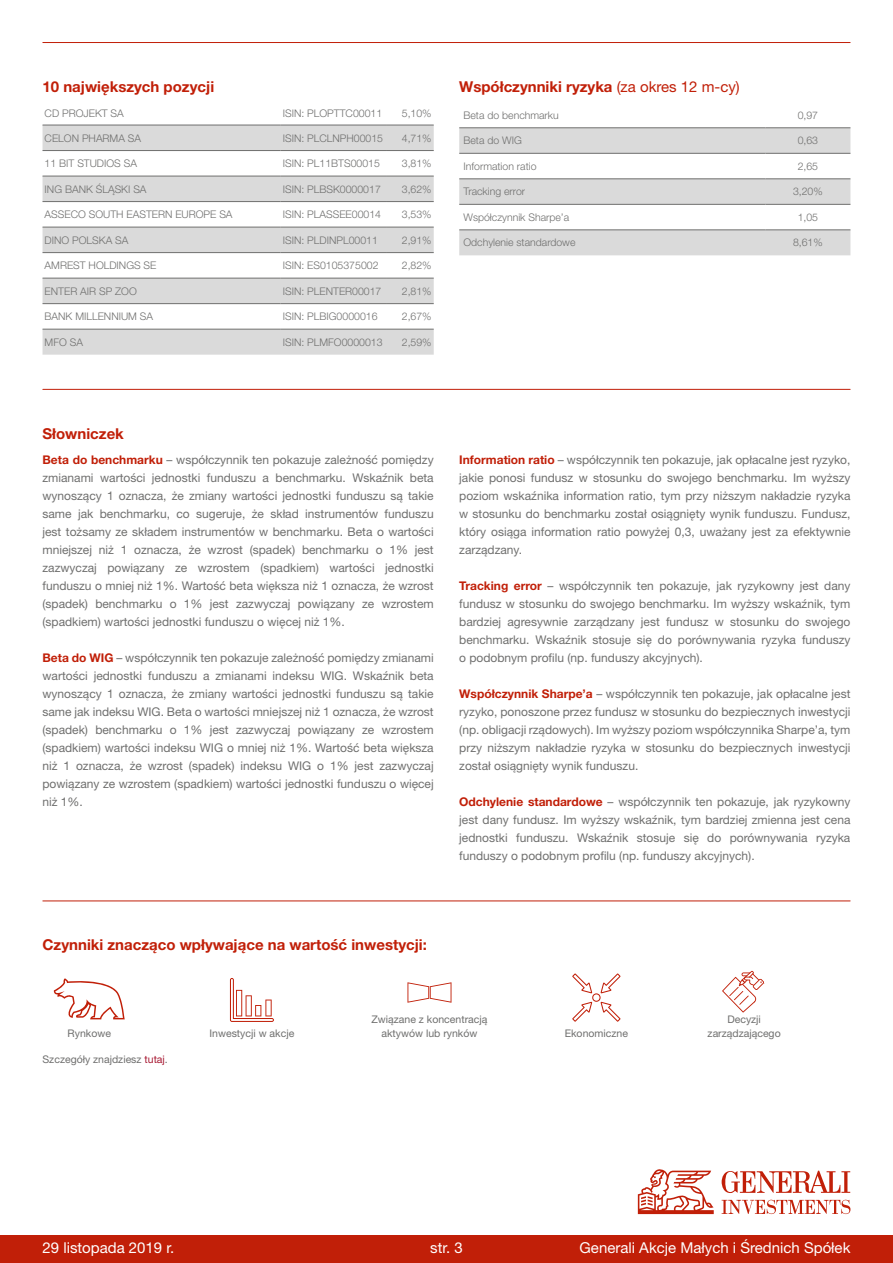
<style>
.page{position:relative;width:893px;height:1263px;background:#fff}
.page>*{position:absolute;margin:0;border:0;box-sizing:border-box;transform-origin:0 0}
.t1{font:700 15px "Helvetica Neue LT Pro";color:#c11f08}
.t2{font:15px "Helvetica Neue LT Pro";color:#fff}
.t3{font:12px/18px "Helvetica Neue LT Pro";color:#6f6f6e;text-align:justify}
.t4{font:300 10.5px "Helvetica Neue LT Pro";color:#6f6f6e}
.t5{font:10.5px/13.5px "Helvetica Neue LT Pro";color:#6f6f6e;text-align:center}
.s1{font-weight:400}
.s2{font-weight:700;color:#c11f08}
.s3{color:#a81a33}
</style>
<div class="page">
<hr style="left:43px;top:42px;width:807px;height:1px;background:#c11f08">
<svg style="left:43px;top:124px;width:391px;height:1px"></svg>
<svg style="left:43px;top:126px;width:391px;height:229px;fill:#dadada"></svg>
<hr style="left:43px;top:125px;width:238px;height:1px;background:#6f6f6e">
<hr style="left:281px;top:125px;width:106px;height:1px;background:#6f6f6e">
<hr style="left:387px;top:125px;width:47px;height:1px;background:#6f6f6e">
<hr style="left:43px;top:150px;width:238px;height:1px;background:#6f6f6e">
<hr style="left:281px;top:150px;width:106px;height:1px;background:#6f6f6e">
<hr style="left:387px;top:150px;width:47px;height:1px;background:#6f6f6e">
<hr style="left:43px;top:176px;width:238px;height:1px;background:#6f6f6e">
<hr style="left:281px;top:176px;width:106px;height:1px;background:#6f6f6e">
<hr style="left:387px;top:176px;width:47px;height:1px;background:#6f6f6e">
<hr style="left:43px;top:201px;width:238px;height:1px;background:#6f6f6e">
<hr style="left:281px;top:201px;width:106px;height:1px;background:#6f6f6e">
<hr style="left:387px;top:201px;width:47px;height:1px;background:#6f6f6e">
<hr style="left:43px;top:227px;width:238px;height:1px;background:#6f6f6e">
<hr style="left:281px;top:227px;width:106px;height:1px;background:#6f6f6e">
<hr style="left:387px;top:227px;width:47px;height:1px;background:#6f6f6e">
<hr style="left:43px;top:252px;width:238px;height:1px;background:#6f6f6e">
<hr style="left:281px;top:252px;width:106px;height:1px;background:#6f6f6e">
<hr style="left:387px;top:252px;width:47px;height:1px;background:#6f6f6e">
<hr style="left:43px;top:278px;width:238px;height:1px;background:#6f6f6e">
<hr style="left:281px;top:278px;width:106px;height:1px;background:#6f6f6e">
<hr style="left:387px;top:278px;width:47px;height:1px;background:#6f6f6e">
<hr style="left:43px;top:303px;width:238px;height:1px;background:#6f6f6e">
<hr style="left:281px;top:303px;width:106px;height:1px;background:#6f6f6e">
<hr style="left:387px;top:303px;width:47px;height:1px;background:#6f6f6e">
<hr style="left:43px;top:329px;width:238px;height:1px;background:#6f6f6e">
<hr style="left:281px;top:329px;width:106px;height:1px;background:#6f6f6e">
<hr style="left:387px;top:329px;width:47px;height:1px;background:#6f6f6e">
<svg style="left:459px;top:127px;width:391px;height:1px"></svg>
<svg style="left:459px;top:129px;width:391px;height:126px;fill:#dadada"></svg>
<hr style="left:459px;top:128px;width:306px;height:1px;background:#6f6f6e">
<hr style="left:765px;top:128px;width:85px;height:1px;background:#6f6f6e">
<hr style="left:459px;top:153px;width:306px;height:1px;background:#6f6f6e">
<hr style="left:765px;top:153px;width:85px;height:1px;background:#6f6f6e">
<hr style="left:459px;top:179px;width:306px;height:1px;background:#6f6f6e">
<hr style="left:765px;top:179px;width:85px;height:1px;background:#6f6f6e">
<hr style="left:459px;top:204px;width:306px;height:1px;background:#6f6f6e">
<hr style="left:765px;top:204px;width:85px;height:1px;background:#6f6f6e">
<hr style="left:459px;top:230px;width:306px;height:1px;background:#6f6f6e">
<hr style="left:765px;top:230px;width:85px;height:1px;background:#6f6f6e">
<hr style="left:43px;top:389px;width:807px;height:1px;background:#c11f08">
<hr style="left:43px;top:901px;width:807px;height:1px;background:#c11f08">
<svg style="left:54px;top:978px;width:71px;height:41px"></svg>
<svg style="left:230px;top:978px;width:44px;height:44px"></svg>
<svg style="left:407px;top:982px;width:44px;height:21px"></svg>
<svg style="left:572px;top:973px;width:49px;height:49px"></svg>
<svg style="left:722px;top:971px;width:42px;height:41px"></svg>
<div style="left:0;top:1235px;width:893px;height:28px;background:#c11f08"></div>
<svg style="left:638px;top:1169px;width:76px;height:45px"></svg>
<svg style="left:722px;top:1200px;width:128px;height:14px"></svg>
<svg style="left:722px;top:1171px;width:128px;height:22px"></svg>
<p class="t1" style="left:43px;top:77px;width:173px">10 największych pozycji</p>
<p class="t4" style="left:45px;top:107px;width:81px">CD PROJEKT SA</p>
<p class="t4" style="left:283px;top:107px;width:101px">ISIN: PLOPTTC00011</p>
<p class="t4" style="left:402px;top:107px;width:31px">5,10%</p>
<p class="t4" style="left:45px;top:131px;width:98px">CELON PHARMA SA</p>
<p class="t4" style="left:283px;top:131px;width:102px">ISIN: PLCLNPH00015</p>
<p class="t4" style="left:402px;top:131px;width:31px">4,71%</p>
<p class="t4" style="left:45px;top:157px;width:94px">11 BIT STUDIOS SA</p>
<p class="t4" style="left:283px;top:157px;width:99px">ISIN: PL11BTS00015</p>
<p class="t4" style="left:402px;top:157px;width:31px">3,81%</p>
<p class="t4" style="left:45px;top:182px;width:103px">ING BANK ŚLĄSKI SA</p>
<p class="t4" style="left:283px;top:182px;width:100px">ISIN: PLBSK0000017</p>
<p class="t4" style="left:402px;top:182px;width:31px">3,62%</p>
<p class="t4" style="left:45px;top:208px;width:189px">ASSECO SOUTH EASTERN EUROPE SA</p>
<p class="t4" style="left:283px;top:208px;width:100px">ISIN: PLASSEE00014</p>
<p class="t4" style="left:402px;top:208px;width:31px">3,53%</p>
<p class="t4" style="left:45px;top:233px;width:85px">DINO POLSKA SA</p>
<p class="t4" style="left:283px;top:233px;width:97px">ISIN: PLDINPL00011</p>
<p class="t4" style="left:402px;top:233px;width:31px">2,91%</p>
<p class="t4" style="left:45px;top:259px;width:113px">AMREST HOLDINGS SE</p>
<p class="t4" style="left:283px;top:259px;width:97px">ISIN: ES0105375002</p>
<p class="t4" style="left:402px;top:259px;width:31px">2,82%</p>
<p class="t4" style="left:45px;top:284px;width:94px">ENTER AIR SP ZOO</p>
<p class="t4" style="left:283px;top:284px;width:100px">ISIN: PLENTER00017</p>
<p class="t4" style="left:402px;top:284px;width:31px">2,81%</p>
<p class="t4" style="left:45px;top:310px;width:110px">BANK MILLENNIUM SA</p>
<p class="t4" style="left:283px;top:310px;width:96px">ISIN: PLBIG0000016</p>
<p class="t4" style="left:402px;top:310px;width:31px">2,67%</p>
<p class="t4" style="left:45px;top:335px;width:40px">MFO SA</p>
<p class="t4" style="left:283px;top:335px;width:101px">ISIN: PLMFO0000013</p>
<p class="t4" style="left:402px;top:335px;width:31px">2,59%</p>
<p class="t1" style="left:459px;top:77px;width:282px">Współczynniki ryzyka <span class="s1">(za okres 12 m-cy)</span></p>
<p class="t4" style="left:463px;top:109px;width:97px">Beta do benchmarku</p>
<p class="t4" style="left:798px;top:109px;width:22px">0,97</p>
<p class="t4" style="left:463px;top:134px;width:60px">Beta do WIG</p>
<p class="t4" style="left:798px;top:134px;width:22px">0,63</p>
<p class="t4" style="left:463px;top:160px;width:75px">Information ratio</p>
<p class="t4" style="left:798px;top:160px;width:22px">2,65</p>
<p class="t4" style="left:463px;top:185px;width:63px">Tracking error</p>
<p class="t4" style="left:793px;top:185px;width:31px">3,20%</p>
<p class="t4" style="left:463px;top:211px;width:107px">Współczynnik Sharpe’a</p>
<p class="t4" style="left:798px;top:211px;width:22px">1,05</p>
<p class="t4" style="left:463px;top:236px;width:114px">Odchylenie standardowe</p>
<p class="t4" style="left:793px;top:236px;width:31px">8,61%</p>
<p class="t1" style="left:43px;top:424px;width:83px">Słowniczek</p>
<p class="t3" style="left:43px;top:450px;width:393px"><span class="s2">Beta do benchmarku</span> – współczynnik ten pokazuje zależność pomiędzy zmianami wartości jednostki funduszu a benchmarku. Wskaźnik beta wynoszący 1 oznacza, że zmiany wartości jednostki funduszu są takie same jak benchmarku, co sugeruje, że skład instrumentów funduszu jest tożsamy ze składem instrumentów w benchmarku. Beta o wartości mniejszej niż 1 oznacza, że wzrost (spadek) benchmarku o 1% jest zazwyczaj powiązany ze wzrostem (spadkiem) wartości jednostki funduszu o mniej niż 1%. Wartość beta większa niż 1 oznacza, że wzrost (spadek) benchmarku o 1% jest zazwyczaj powiązany ze wzrostem (spadkiem) wartości jednostki funduszu o więcej niż 1%.</p>
<p class="t3" style="left:43px;top:648px;width:393px"><span class="s2">Beta do WIG</span> – współczynnik ten pokazuje zależność pomiędzy zmianami wartości jednostki funduszu a zmianami indeksu WIG. Wskaźnik beta wynoszący 1 oznacza, że zmiany wartości jednostki funduszu są takie same jak indeksu WIG. Beta o wartości mniejszej niż 1 oznacza, że wzrost (spadek) benchmarku o 1% jest zazwyczaj powiązany ze wzrostem (spadkiem) wartości indeksu WIG o mniej niż 1%. Wartość beta większa niż 1 oznacza, że wzrost (spadek) indeksu WIG o 1% jest zazwyczaj powiązany ze wzrostem (spadkiem) wartości jednostki funduszu o więcej niż 1%.</p>
<p class="t3" style="left:459px;top:450px;width:393px"><span class="s2">Information ratio</span> – współczynnik ten pokazuje, jak opłacalne jest ryzyko, jakie ponosi fundusz w stosunku do swojego benchmarku. Im wyższy poziom wskaźnika information ratio, tym przy niższym nakładzie ryzyka w stosunku do benchmarku został osiągnięty wynik funduszu. Fundusz, który osiąga information ratio powyżej 0,3, uważany jest za efektywnie zarządzany.</p>
<p class="t3" style="left:459px;top:576px;width:393px"><span class="s2">Tracking error</span> – współczynnik ten pokazuje, jak ryzykowny jest dany fundusz w stosunku do swojego benchmarku. Im wyższy wskaźnik, tym bardziej agresywnie zarządzany jest fundusz w stosunku do swojego benchmarku. Wskaźnik stosuje się do porównywania ryzyka funduszy o podobnym profilu (np. funduszy akcyjnych).</p>
<p class="t3" style="left:459px;top:684px;width:393px"><span class="s2">Współczynnik Sharpe’a</span> – współczynnik ten pokazuje, jak opłacalne jest ryzyko, ponoszone przez fundusz w stosunku do bezpiecznych inwestycji (np. obligacji rządowych). Im wyższy poziom współczynnika Sharpe’a, tym przy niższym nakładzie ryzyka w stosunku do bezpiecznych inwestycji został osiągnięty wynik funduszu.</p>
<p class="t3" style="left:459px;top:792px;width:393px"><span class="s2">Odchylenie standardowe</span> – współczynnik ten pokazuje, jak ryzykowny jest dany fundusz. Im wyższy wskaźnik, tym bardziej zmienna jest cena jednostki funduszu. Wskaźnik stosuje się do porównywania ryzyka funduszy o podobnym profilu (np. funduszy akcyjnych).</p>
<p class="t1" style="left:43px;top:935px;width:386px">Czynniki znacząco wpływające na wartość inwestycji:</p>
<p class="t5" style="left:68px;top:1026px;width:45px">Rynkowe</p>
<p class="t5" style="left:210px;top:1026px;width:86px">Inwestycji w akcje</p>
<p class="t5" style="left:43px;top:1053px;width:127px">Szczegóły znajdziesz <span class="s3">tutaj</span>.</p>
<p class="t5" style="left:372px;top:1013px;width:117px">Związane z koncentracją aktywów lub rynków</p>
<p class="t5" style="left:565px;top:1026px;width:65px">Ekonomiczne</p>
<p class="t5" style="left:708px;top:1013px;width:75px">Decyzji zarządzającego</p>
<p class="t2" style="left:43px;top:1238px;width:133px">29 listopada 2019 r.</p>
<p class="t2" style="left:430px;top:1238px;width:34px">str. 3</p>
<p class="t2" style="left:580px;top:1238px;width:272px">Generali Akcje Małych i Średnich Spółek</p>
</div>
